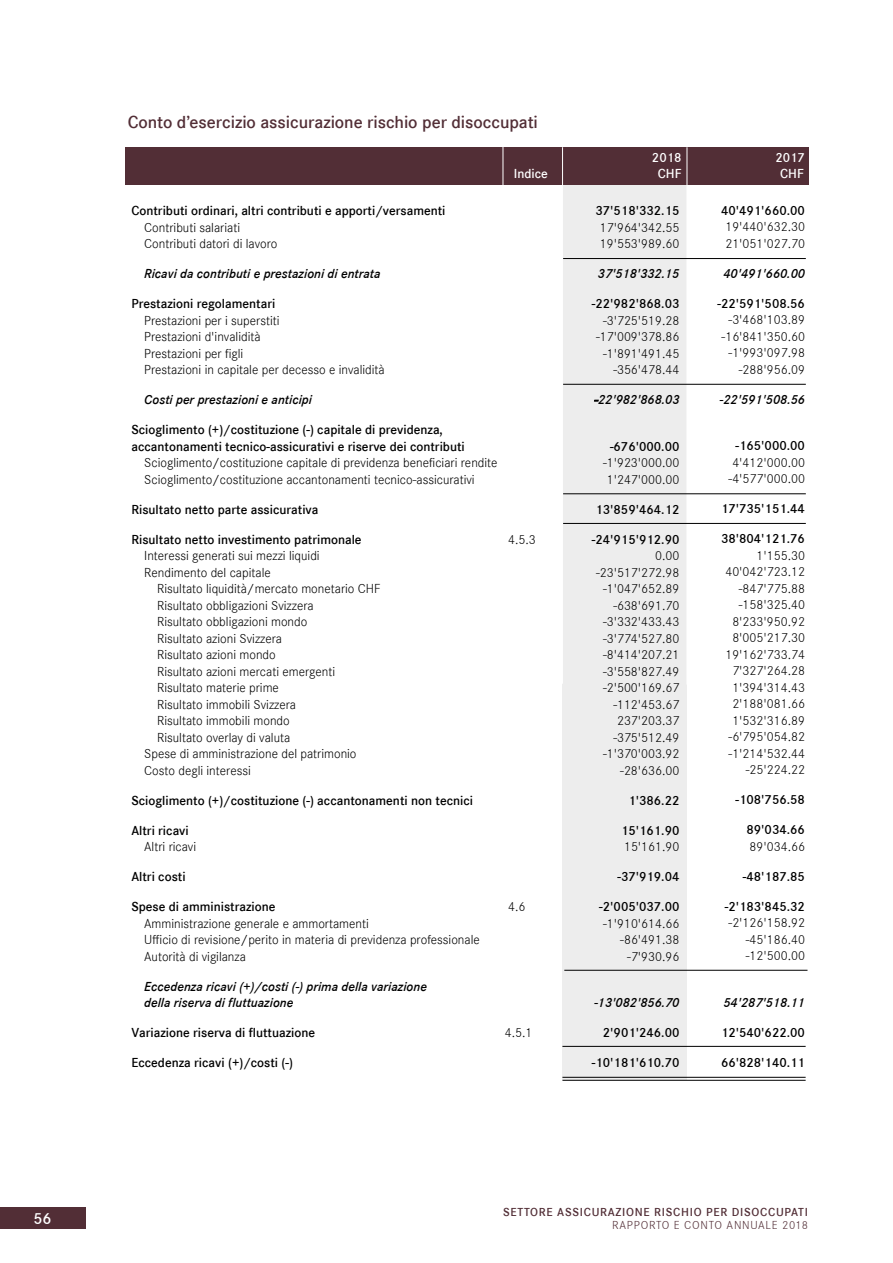
<style>
.page{position:relative;width:893px;height:1263px;background:#fff}
.page>*{position:absolute;margin:0;border:0;box-sizing:border-box;transform-origin:0 0}
.t1{font:600 18px "Corporate S";letter-spacing:-.005em;color:#522e36}
.t2{font:600 16.5px "Corporate S";color:#fff}
.t3{font:13.5px/16.5px "Corporate S Ligh";color:#000}
.t4{font:600 13.5px/16.5px "Corporate S";color:#000}
.t5{font:italic 600 13.5px/16.5px "Corporate S";color:#000}
.t6{font:600 13.5px "Corporate S";color:#fff}
.t7{font:600 12px "Corporate S";letter-spacing:.06em;color:#522e36}
.t8{font:12px "Corporate S Ligh";letter-spacing:.06em;color:#522e36}
.s1{font-family:"Corporate S Demi Italic 2";font-weight:400;font-style:normal}
</style>
<div class="page">
<div style="left:0;top:1208px;width:85px;height:21px;background:#522e36"></div>
<div style="left:562px;top:184px;width:125px;height:896px;background:#ededed"></div>
<div style="left:126px;top:147px;width:683px;height:37px;background:#522e36"></div>
<hr style="left:687px;top:147px;width:1px;height:538px;background:#fff">
<hr style="left:562px;top:147px;width:1px;height:537px;background:#fff">
<hr style="left:503px;top:146px;width:1px;height:539px;background:#fff">
<hr style="left:563px;top:258px;width:243px;height:1px;background:#000">
<hr style="left:563px;top:384px;width:243px;height:1px;background:#000">
<hr style="left:563px;top:523px;width:243px;height:1px;background:#000">
<hr style="left:563px;top:493px;width:243px;height:1px;background:#000">
<hr style="left:564px;top:970px;width:243px;height:1px;background:#000">
<hr style="left:562px;top:1046px;width:244px;height:1px;background:#000">
<hr style="left:562px;top:1077px;width:244px;height:1px;background:#000">
<hr style="left:562px;top:1080px;width:244px;height:1px;background:#000">
<p class="t2" style="left:33px;top:1209px;width:20px">56</p>
<h1 class="t1" style="left:128px;top:112px;width:412px">Conto d’esercizio assicurazione rischio per disoccupati</h1>
<p class="t6" style="left:514px;top:165px;width:36px">Indice</p>
<p class="t6" style="left:780px;top:165px;width:25px">CHF</p>
<p class="t4" style="left:131px;top:203px;width:316px">Contributi ordinari, altri contributi e apporti/versamenti</p>
<p class="t3" style="left:144px;top:219px;width:135px">Contributi salariati<br>Contributi datori di lavoro</p>
<p class="t5" style="left:144px;top:266px;width:238px">Ricavi da contributi e prestazioni di entrata</p>
<p class="t4" style="left:131px;top:296px;width:145px">Prestazioni regolamentari</p>
<p class="t3" style="left:144px;top:312px;width:242px">Prestazioni per i superstiti<br>Prestazioni d'invalidità<br>Prestazioni per figli<br>Prestazioni in capitale per decesso e invalidità</p>
<p class="t5" style="left:144px;top:392px;width:169px">Costi per prestazioni e anticipi</p>
<p class="t4" style="left:131px;top:422px;width:335px">Scioglimento (+)/costituzione (-) capitale di previdenza, accantonamenti tecnico-assicurativi e riserve dei contributi</p>
<p class="t3" style="left:144px;top:455px;width:355px">Scioglimento/costituzione capitale di previdenza beneficiari rendite<br>Scioglimento/costituzione accantonamenti tecnico-assicurativi</p>
<p class="t4" style="left:131px;top:501px;width:189px">Risultato netto parte assicurativa</p>
<p class="t4" style="left:131px;top:531px;width:232px">Risultato netto investimento patrimonale</p>
<p class="t3" style="left:144px;top:548px;width:177px">Interessi generati sui mezzi liquidi<br>Rendimento del capitale</p>
<p class="t3" style="left:157px;top:581px;width:225px">Risultato liquidità/mercato monetario CHF</p>
<p class="t3" style="left:157px;top:597px;width:158px">Risultato obbligazioni Svizzera</p>
<p class="t3" style="left:157px;top:614px;width:152px">Risultato obbligazioni mondo</p>
<p class="t3" style="left:157px;top:630px;width:127px">Risultato azioni Svizzera</p>
<p class="t3" style="left:157px;top:647px;width:120px">Risultato azioni mondo</p>
<p class="t3" style="left:157px;top:663px;width:180px">Risultato azioni mercati emergenti</p>
<p class="t3" style="left:157px;top:680px;width:123px">Risultato materie prime</p>
<p class="t3" style="left:157px;top:696px;width:141px">Risultato immobili Svizzera</p>
<p class="t3" style="left:157px;top:713px;width:134px">Risultato immobili mondo</p>
<p class="t3" style="left:157px;top:729px;width:135px">Risultato overlay di valuta</p>
<p class="t3" style="left:144px;top:746px;width:214px">Spese di amministrazione del patrimonio</p>
<p class="t3" style="left:144px;top:762px;width:108px">Costo degli interessi</p>
<p class="t4" style="left:131px;top:792px;width:343px">Scioglimento (+)/costituzione (-) accantonamenti non tecnici</p>
<p class="t4" style="left:131px;top:822px;width:59px">Altri ricavi</p>
<p class="t3" style="left:144px;top:839px;width:53px">Altri ricavi</p>
<p class="t4" style="left:131px;top:869px;width:56px">Altri costi</p>
<p class="t4" style="left:131px;top:899px;width:146px">Spese di amministrazione</p>
<p class="t3" style="left:144px;top:915px;width:337px">Amministrazione generale e ammortamenti<br>Ufficio di revisione/perito in materia di previdenza professionale<br>Autorità di vigilanza</p>
<p class="t5" style="left:144px;top:978px;width:284px">Eccedenza ricavi (+)/costi (-) prima della variazione della riserva di fluttuazione</p>
<p class="t4" style="left:131px;top:1025px;width:185px">Variazione riserva di fluttuazione</p>
<p class="t4" style="left:131px;top:1055px;width:163px">Eccedenza ricavi (+)/costi (-)</p>
<p class="t6" style="left:652px;top:150px;width:31px">2018</p>
<p class="t6" style="left:775px;top:150px;width:31px">2017</p>
<p class="t6" style="left:658px;top:166px;width:25px">CHF</p>
<p class="t4" style="left:595px;top:203px;width:85px">37'518'332.15</p>
<p class="t3" style="left:600px;top:219px;width:81px">17'964'342.55<br>19'553'989.60</p>
<p class="t5" style="left:598px;top:265px;width:83px">37'518'332.15</p>
<p class="t4" style="left:592px;top:296px;width:89px">-22'982'868.03</p>
<p class="t3" style="left:596px;top:312px;width:85px;text-align:right">-3'725'519.28 -17'009'378.86 -1'891'491.45 -356'478.44</p>
<p class="t5" style="left:595px;top:391px;width:87px"><span class="s1">-</span>22'982'868.03</p>
<p class="t4" style="left:610px;top:438px;width:71px">-676'000.00</p>
<p class="t3" style="left:603px;top:454px;width:78px">-1'923'000.00<br>1'247'000.00</p>
<p class="t4" style="left:595px;top:501px;width:85px">13'859'464.12</p>
<p class="t4" style="left:592px;top:531px;width:89px">-24'915'912.90</p>
<p class="t3" style="left:596px;top:547px;width:85px;text-align:right">0.00 -23'517'272.98 -1'047'652.89 -638'691.70 -3'332'433.43 -3'774'527.80 -8'414'207.21 -3'558'827.49 -2'500'169.67 -112'453.67<br>237'203.37 -375'512.49 -1'370'003.92 -28'636.00</p>
<p class="t4" style="left:628px;top:792px;width:53px">1'386.22</p>
<p class="t4" style="left:621px;top:822px;width:60px">15'161.90</p>
<p class="t3" style="left:624px;top:838px;width:57px">15'161.90</p>
<p class="t4" style="left:617px;top:868px;width:64px">-37'919.04</p>
<p class="t4" style="left:599px;top:898px;width:82px">-2'005'037.00</p>
<p class="t3" style="left:603px;top:915px;width:78px;text-align:right">-1'910'614.66 -86'491.38 -7'930.96</p>
<p class="t5" style="left:594px;top:994px;width:87px">-13'082'856.70</p>
<p class="t4" style="left:603px;top:1024px;width:78px">2'901'246.00</p>
<p class="t4" style="left:592px;top:1054px;width:89px">-10'181'610.70</p>
<p class="t4" style="left:721px;top:202px;width:85px">40'491'660.00</p>
<p class="t3" style="left:725px;top:219px;width:81px">19'440'632.30<br>21'051'027.70</p>
<p class="t5" style="left:723px;top:265px;width:83px">40'491'660.00</p>
<p class="t4" style="left:717px;top:295px;width:89px">-22'591'508.56</p>
<p class="t3" style="left:722px;top:312px;width:85px;text-align:right">-3'468'103.89 -16'841'350.60 -1'993'097.98 -288'956.09</p>
<p class="t5" style="left:720px;top:391px;width:87px">-22'591'508.56</p>
<p class="t4" style="left:735px;top:438px;width:71px">-165'000.00</p>
<p class="t3" style="left:729px;top:454px;width:78px">4'412'000.00 -4'577'000.00</p>
<p class="t4" style="left:721px;top:501px;width:85px">17'735'151.44</p>
<p class="t4" style="left:721px;top:531px;width:85px">38'804'121.76</p>
<p class="t3" style="left:725px;top:547px;width:81px;text-align:right">1'155.30<br>40'042'723.12 -847'775.88 -158'325.40<br>8'233'950.92<br>8'005'217.30<br>19'162'733.74<br>7'327'264.28<br>1'394'314.43<br>2'188'081.66<br>1'532'316.89 -6'795'054.82 -1'214'532.44 -25'224.22</p>
<p class="t4" style="left:735px;top:792px;width:71px">-108'756.58</p>
<p class="t4" style="left:746px;top:822px;width:60px">89'034.66</p>
<p class="t3" style="left:750px;top:838px;width:57px">89'034.66</p>
<p class="t4" style="left:743px;top:868px;width:64px">-48'187.85</p>
<p class="t4" style="left:725px;top:898px;width:82px">-2'183'845.32</p>
<p class="t3" style="left:746px;top:915px;width:61px;text-align:justify;text-indent:-17px">-2'126'158.92 -45'186.40 -12'500.00</p>
<p class="t5" style="left:723px;top:994px;width:83px">54'287'518.11</p>
<p class="t4" style="left:721px;top:1024px;width:85px">12'540'622.00</p>
<p class="t4" style="left:721px;top:1054px;width:85px">66'828'140.11</p>
<p class="t3" style="left:508px;top:531px;width:29px">4.5.3</p>
<p class="t3" style="left:508px;top:898px;width:19px">4.6</p>
<p class="t3" style="left:505px;top:1024px;width:29px">4.5.1</p>
<p class="t7" style="left:503px;top:1205px;width:306px">SETTORE ASSICURAZIONE RISCHIO PER DISOCCUPATI</p>
<p class="t8" style="left:612px;top:1218px;width:197px">RAPPORTO E CONTO ANNUALE 2018</p>
</div>
